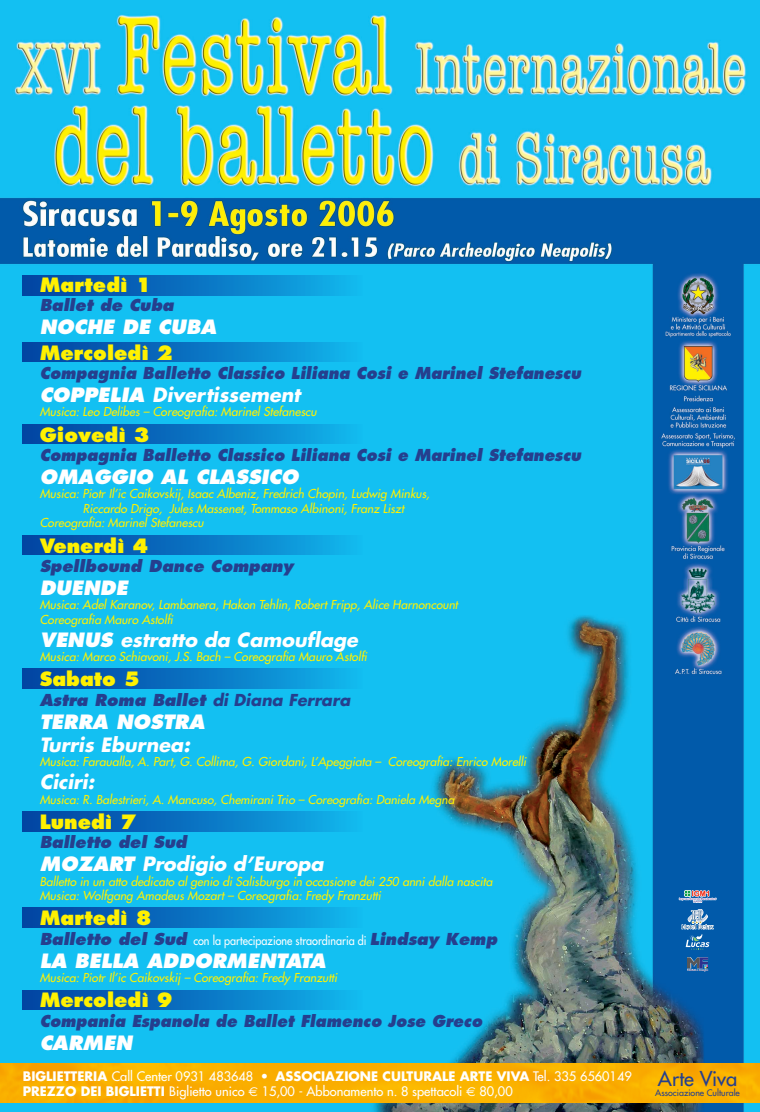
<style>
.page{position:relative;width:760px;height:1112px;background:#fff}
.page>*{position:absolute;margin:0;border:0;box-sizing:border-box;transform-origin:0 0}
.t1{font:20px "Futura";color:#253f8e}
.t2{font:italic 700 19.2px "Futura";color:#fff}
.t3{font:italic 800 19.2px "Futura";color:#fff}
.t4{font:800 19.2px "Futura";color:#fff101}
.t5{font:italic 800 16px "Futura";color:#253f8e;scale:.95 1}
.t6{font:italic 800 16px "Futura";color:#253f8e}
.t7{font:700 12.8px "Futura";color:#fff}
.t8{font:12.8px "Futura";color:#fff}
.t9{font:italic 12px/14.4px "Futura";color:#fff101}
.t10{font:12px "Futura";color:#fff;scale:.9 1}
.t11{font:8.8px "Futura";color:#253f8e}
.s1{font-weight:800}
.s2{font-weight:700}
.s3{font-weight:800;font-style:italic;font-size:16px;color:#253f8e}
.s4{font-weight:400}
.s5{font-family:"Euro Sans"}
</style>
<div class="page">
<img style="left:0;top:0;width:760px;height:1111px">
<img style="left:0;top:1062px;width:760px;height:40px">
<div style="left:23px;top:276px;width:340px;height:19px;background:linear-gradient(to right,#013c9e,#12b2eb)"></div>
<div style="left:23px;top:342px;width:340px;height:19px;background:linear-gradient(to right,#013c9e,#12b2eb)"></div>
<div style="left:23px;top:424px;width:340px;height:19px;background:linear-gradient(to right,#013c9e,#12b2eb)"></div>
<div style="left:23px;top:535px;width:340px;height:19px;background:linear-gradient(to right,#013c9e,#12b2eb)"></div>
<div style="left:23px;top:668px;width:340px;height:20px;background:linear-gradient(to right,#013c9e,#12b2eb)"></div>
<div style="left:23px;top:811px;width:340px;height:20px;background:linear-gradient(to right,#013c9e,#12b2eb)"></div>
<div style="left:23px;top:907px;width:340px;height:19px;background:linear-gradient(to right,#013c9e,#12b2eb)"></div>
<div style="left:23px;top:989px;width:340px;height:20px;background:linear-gradient(to right,#013c9e,#12b2eb)"></div>
<svg style="left:679px;top:890px;width:37px;height:12px"></svg>
<svg style="left:681px;top:908px;width:32px;height:41px"></svg>
<img style="left:694px;top:957px;width:14px;height:11px">
<h2 class="t4" style="left:40px;top:273px;width:113px">Martedì 1</h2>
<h3 class="t6" style="left:40px;top:295px;width:136px">Ballet de Cuba</h3>
<h2 class="t3" style="left:40px;top:315px;width:178px">NOCHE DE CUBA</h2>
<h2 class="t4" style="left:40px;top:340px;width:135px">Mercoledì 2</h2>
<h3 class="t5" style="left:40px;top:363px;width:571px">Compagnia Balletto Classico Liliana Cosi e Marinel Stefanescu</h3>
<h2 class="t2" style="left:40px;top:381px;width:262px"><span class="s1">COPPELIA</span> Divertissement</h2>
<p class="t9" style="left:40px;top:404px;width:278px">Musica: Leo Delibes – Coreografia: Marinel Stefanescu</p>
<h2 class="t4" style="left:40px;top:422px;width:112px">Giovedì 3</h2>
<h3 class="t5" style="left:40px;top:445px;width:571px">Compagnia Balletto Classico Liliana Cosi e Marinel Stefanescu</h3>
<h2 class="t3" style="left:40px;top:465px;width:170px">Omaggio al classico</h2>
<p class="t9" style="left:40px;top:486px;width:391px">Musica: Piotr Il’ic Caikovskij, Isaac Albeniz, Fredrich Chopin, Ludwig Minkus,</p>
<p class="t9" style="left:83px;top:501px;width:322px">Riccardo Drigo, Jules Massenet, Tommaso Albinoni, Franz Liszt</p>
<p class="t9" style="left:40px;top:515px;width:165px">Coreografia: Marinel Stefanescu</p>
<h2 class="t4" style="left:40px;top:533px;width:110px">Venerdì 4</h2>
<h3 class="t6" style="left:40px;top:555px;width:255px">Spellbound Dance Company</h3>
<h2 class="t3" style="left:40px;top:575px;width:90px">DUENDE</h2>
<p class="t9" style="left:40px;top:597px;width:419px">Musica: Adel Karanov, Lambanera, Hakon Tehlin, Robert Fripp, Alice Harnoncount<br>Coreografia Mauro Astolfi</p>
<h2 class="t2" style="left:40px;top:626px;width:320px"><span class="s1">VENUS</span> estratto da Camouflage</h2>
<p class="t9" style="left:40px;top:649px;width:329px">Musica: Marco Schiavoni, J.S. Bach – Coreografia Mauro Astolfi</p>
<h2 class="t4" style="left:40px;top:667px;width:102px">Sabato 5</h2>
<h3 class="t6" style="left:40px;top:689px;width:312px">Astra Roma Ballet <span class="s2">di Diana Ferrara</span></h3>
<h2 class="t3" style="left:40px;top:709px;width:166px">TERRA NOSTRA</h2>
<h2 class="t2" style="left:40px;top:731px;width:152px">Turris Eburnea:</h2>
<p class="t9" style="left:40px;top:754px;width:488px">Musica: Faraualla, A. Part, G. Collima, G. Giordani, L’Apeggiata – Coreografia: Enrico Morelli</p>
<h2 class="t2" style="left:40px;top:768px;width:56px">Ciciri:</h2>
<p class="t9" style="left:40px;top:791px;width:416px">Musica: R. Balestrieri, A. Mancuso, Chemirani Trio – Coreografia: Daniela Megna</p>
<h2 class="t4" style="left:40px;top:809px;width:98px">Lunedì 7</h2>
<h3 class="t6" style="left:40px;top:832px;width:148px">Balletto del Sud</h3>
<h2 class="t3" style="left:40px;top:852px;width:69px">Mozart</h2>
<h2 class="t2" style="left:142px;top:850px;width:183px">Prodigio d’Europa</h2>
<p class="t9" style="left:40px;top:873px;width:454px">Balletto in un atto dedicato al genio di Salisburgo in occasione dei 250 anni dalla nascita<br>Musica: Wolfgang Amadeus Mozart – Coreografia: Fredy Franzutti</p>
<h2 class="t4" style="left:40px;top:906px;width:113px">Martedì 8</h2>
<p class="t10" style="left:40px;top:932px;width:510px"><span class="s3">Balletto del Sud</span> con la partecipazione straordinaria di <span class="s3">Lindsay Kemp</span></p>
<h2 class="t3" style="left:40px;top:948px;width:63px">La Bella</h2>
<h2 class="t3" style="left:147px;top:948px;width:32px">Addormentata</h2>
<p class="t9" style="left:40px;top:970px;width:299px">Musica: Piotr Il’ic Caikovskij – Coreografia: Fredy Franzutti</p>
<h2 class="t4" style="left:40px;top:988px;width:135px">Mercoledì 9</h2>
<h3 class="t5" style="left:40px;top:1010px;width:467px">Compania Espanola de Ballet Flamenco Jose Greco</h3>
<h2 class="t3" style="left:40px;top:1030px;width:30px">Carmen</h2>
<p class="t7" style="left:23px;top:1066px;width:410px">BIGLIETTERIA <span class="s4">Call Center 0931 483648 •</span> ASSOCIAZIONE CULTURALE</p>
<p class="t7" style="left:460px;top:1066px;width:19px">ARTE</p>
<p class="t7" style="left:497px;top:1066px;width:19px">VIVA</p>
<p class="t8" style="left:533px;top:1067px;width:100px">Tel. 335 6560149</p>
<p class="t7" style="left:23px;top:1081px;width:91px">PREZZO DEI BIGLIETTI</p>
<p class="t8" style="left:169px;top:1082px;width:345px">Biglietto unico <span class="s5">E</span> 15,00 - Abbonamento n. 8 spettacoli <span class="s5">E</span> 80,00</p>
<h1 class="t1" style="left:658px;top:1065px;width:81px">Arte Viva</h1>
<p class="t11" style="left:655px;top:1086px;width:86px">Associazione Culturale</p>
</div>
